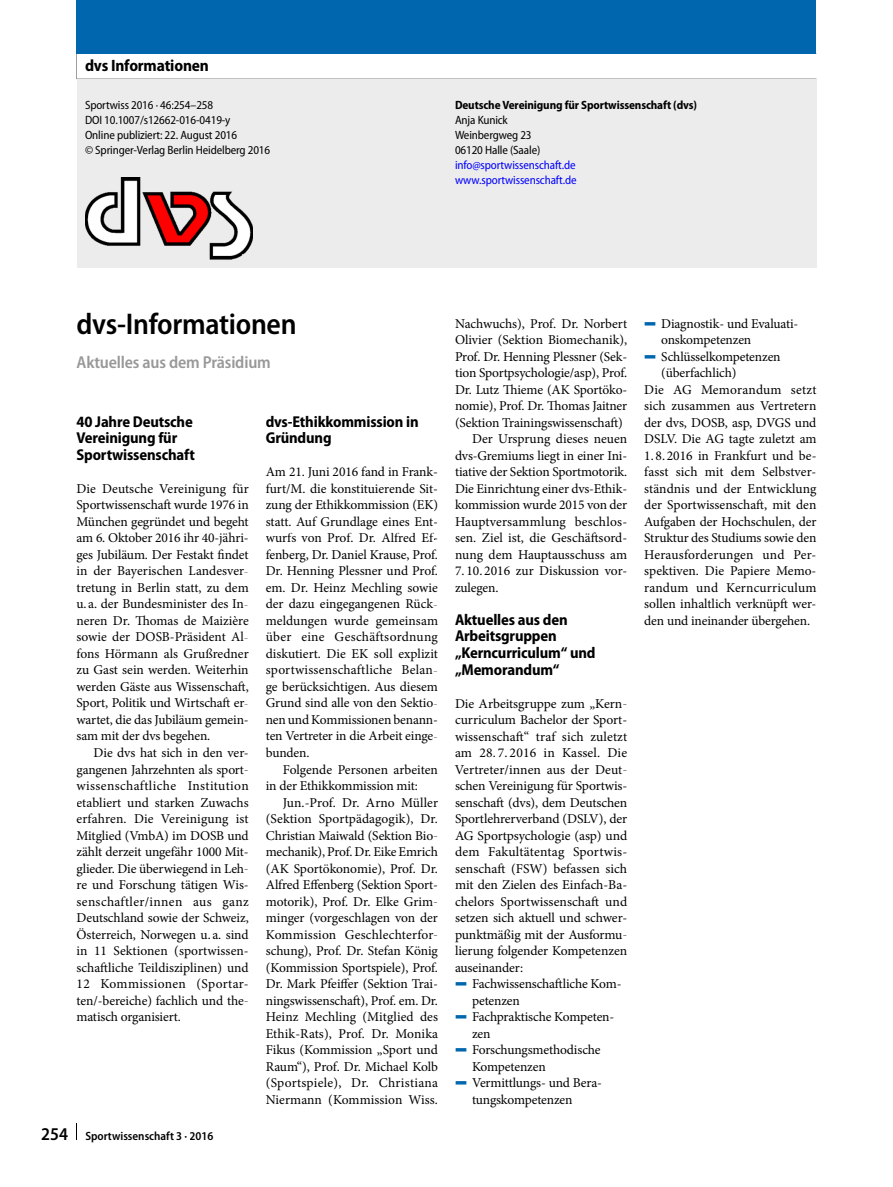
<style>
.page{position:relative;width:893px;height:1187px;background:#fff}
.page>*{position:absolute;margin:0;border:0;box-sizing:border-box;transform-origin:0 0}
.t1{font:600 semi-condensed 30px "Myriad Pro";letter-spacing:-.01em;color:#000}
.t2{font:600 semi-condensed 17.25px "Myriad Pro";letter-spacing:-.01em;color:#989898}
.t3{font:700 semi-condensed 16.5px "Myriad Pro";letter-spacing:-.01em;color:#000}
.t4{font:700 semi-condensed 15.75px/16.5px "Myriad Pro";letter-spacing:-.01em;color:#000}
.t5{font:13.5px/16.5px "Minion Pro";letter-spacing:-.01em;color:#000;text-align:justify}
.t6{font:13.5px "Minion Pro";letter-spacing:.015em;color:#000}
.t7{font:13.5px "Minion Pro";letter-spacing:.01em;color:#000}
.t8{font:semi-condensed 12px/15px "Myriad Pro";letter-spacing:-.01em;color:#000}
.t9{font:semi-condensed 12px/15px "Myriad Pro";letter-spacing:-.01em;color:#00f}
.t10{font:700 semi-condensed 12px "Myriad Pro";letter-spacing:-.01em;color:#000}
.t11{font:600 semi-condensed 12px "Myriad Pro";color:#000}
.s1{font-size:18px}
.s2{font-family:"Blik Buttons";color:#0067af}
</style>
<div class="page">
<svg style="left:77px;top:53px;width:739px;height:26px"></svg>
<div style="left:77px;top:0;width:739px;height:53px;background:#0067af"></div>
<div style="left:77px;top:79px;width:739px;height:189px;background:#ececec"></div>
<img style="left:85px;top:178px;width:168px;height:81px">
<p class="t3" style="left:85px;top:59px;width:125px">dvs Informationen</p>
<p class="t8" style="left:85px;top:98px;width:187px">Sportwiss 2016 · 46:254–258<br>DOI 10.1007/s12662-016-0419-y<br>Online publiziert: 22. August 2016<br>© Springer-Verlag Berlin Heidelberg 2016</p>
<p class="t10" style="left:455px;top:100px;width:244px">Deutsche Vereinigung für Sportwissenschaft (dvs)</p>
<p class="t8" style="left:455px;top:113px;width:87px">Anja Kunick<br>Weinbergweg 23<br>06120 Halle (Saale)</p>
<p class="t9" style="left:455px;top:158px;width:123px">info@sportwissenschaft.de www.sportwissenschaft.de</p>
<h1 class="t1" style="left:77px;top:312px;width:222px">dvs-Informationen</h1>
<p class="t2" style="left:77px;top:356px;width:196px">Aktuelles aus dem Präsidium</p>
<p class="t4" style="left:77px;top:414px;width:120px">40 Jahre Deutsche<br>Vereinigung für<br>Sportwissenschaft</p>
<p class="t5" style="left:77px;top:481px;width:174px">Die Deutsche Vereinigung für Sportwissenschaft wurde 1976 in München gegründet und begeht am 6. Oktober 2016 ihr 40-jähri&shy;ges Jubiläum. Der Festakt findet in der Bayerischen Landesver&shy;tretung in Berlin statt, zu dem u. a. der Bundesminister des In&shy;neren Dr. Thomas de Maizière sowie der DOSB-Präsident Al&shy;fons Hörmann als Grußredner zu Gast sein werden. Weiterhin werden Gäste aus Wissenschaft, Sport, Politik und Wirtschaft er&shy;wartet, die das Jubiläum gemein&shy;sam mit der dvs begehen.</p>
<p class="t5" style="left:77px;top:745px;width:174px;text-indent:17px">Die dvs hat sich in den ver&shy;gangenen Jahrzehnten als sport&shy;wissenschaftliche Institution etabliert und starken Zuwachs erfahren. Die Vereinigung ist Mitglied (VmbA) im DOSB und zählt derzeit ungefähr 1000 Mit&shy;glieder. Die überwiegend in Leh&shy;re und Forschung tätigen Wis&shy;senschaftler/innen aus ganz Deutschland sowie der Schweiz, Österreich, Norwegen u. a. sind in 11 Sektionen (sportwissen&shy;schaftliche Teildisziplinen) und 12 Kommissionen (Sportar&shy;ten/-bereiche) fachlich und the&shy;matisch organisiert.</p>
<p class="t11" style="left:41px;top:1131px;width:174px"><span class="s1">254</span> Sportwissenschaft 3 · 2016</p>
<p class="t4" style="left:266px;top:414px;width:154px">dvs-Ethikkommission in<br>Gründung</p>
<p class="t5" style="left:266px;top:465px;width:174px">Am 21. Juni 2016 fand in Frank&shy;furt/M. die konstituierende Sit&shy;zung der Ethikkommission (EK) statt. Auf Grundlage eines Ent&shy;wurfs von Prof. Dr. Alfred Ef&shy;fenberg, Dr. Daniel Krause, Prof.<br>Dr. Henning Plessner und Prof. em. Dr. Heinz Mechling sowie der dazu eingegangenen Rück&shy;meldungen wurde gemeinsam über eine Geschäftsordnung diskutiert. Die EK soll explizit sportwissenschaftliche Belan&shy;ge berücksichtigen. Aus diesem Grund sind alle von den Sektio&shy;nen und Kommissionen benann&shy;ten Vertreter in die Arbeit einge&shy;bunden.</p>
<p class="t5" style="left:266px;top:762px;width:174px;text-indent:17px">Folgende Personen arbeiten in der Ethikkommission mit:</p>
<p class="t5" style="left:266px;top:795px;width:174px;text-indent:17px">Jun.-Prof. Dr. Arno Müller (Sektion Sportpädagogik), Dr.<br>Christian Maiwald (Sektion Bio&shy;mechanik), Prof. Dr. Eike Emrich (AK Sportökonomie), Prof. Dr.<br>Alfred Effenberg (Sektion Sport&shy;motorik), Prof. Dr. Elke Grim&shy;minger (vorgeschlagen von der Kommission Geschlechterfor&shy;schung), Prof. Dr. Stefan König (Kommission Sportspiele), Prof.<br>Dr. Mark Pfeiffer (Sektion Trai&shy;ningswissenschaft), Prof. em. Dr.<br>Heinz Mechling (Mitglied des Ethik-Rats), Prof. Dr. Monika Fikus (Kommission „Sport und Raum“), Prof. Dr. Michael Kolb (Sportspiele), Dr. Christiana Niermann (Kommission Wiss.</p>
<p class="t5" style="left:455px;top:316px;width:174px">Nachwuchs), Prof. Dr. Norbert</p>
<p class="t5" style="left:455px;top:333px;width:174px">Olivier (Sektion Biomechanik),</p>
<p class="t5" style="left:455px;top:349px;width:174px">Prof. Dr. Henning Plessner (Sek-</p>
<p class="t5" style="left:455px;top:366px;width:174px">tion Sportpsychologie/asp), Prof.</p>
<p class="t5" style="left:455px;top:382px;width:174px">Dr. Lutz Thieme (AK Sportöko-</p>
<p class="t5" style="left:455px;top:399px;width:174px">nomie), Prof. Dr. Thomas Jaitner</p>
<p class="t5" style="left:455px;top:415px;width:169px">(Sektion Trainingswissenschaft)</p>
<p class="t5" style="left:472px;top:432px;width:157px">Der Ursprung dieses neuen</p>
<p class="t5" style="left:455px;top:448px;width:174px">dvs-Gremiums liegt in einer Ini-</p>
<p class="t5" style="left:455px;top:465px;width:174px">tiative der Sektion Sportmotorik.</p>
<p class="t5" style="left:455px;top:481px;width:174px">Die Einrichtung einer dvs-Ethik-</p>
<p class="t5" style="left:455px;top:498px;width:174px">kommission wurde 2015 von der</p>
<p class="t6" style="left:455px;top:516px;width:174px">Hauptversammlung beschlos-</p>
<p class="t5" style="left:455px;top:531px;width:174px">sen. Ziel ist, die Geschäftsord-</p>
<p class="t5" style="left:455px;top:547px;width:174px">nung dem Hauptausschuss am</p>
<p class="t5" style="left:455px;top:564px;width:174px">7. 10. 2016 zur Diskussion vor&shy;zulegen.</p>
<p class="t4" style="left:455px;top:612px;width:142px">Aktuelles aus den<br>Arbeitsgruppen „Kerncurriculum“ und „Memorandum“</p>
<p class="t5" style="left:455px;top:696px;width:174px">Die Arbeitsgruppe zum „Kern-</p>
<p class="t5" style="left:455px;top:712px;width:174px">curriculum Bachelor der Sport-</p>
<p class="t5" style="left:455px;top:729px;width:174px">wissenschaft“ traf sich zuletzt</p>
<p class="t7" style="left:455px;top:747px;width:174px">am 28. 7. 2016 in Kassel. Die</p>
<p class="t5" style="left:455px;top:762px;width:174px">Vertreter/innen aus der Deut-</p>
<p class="t5" style="left:455px;top:778px;width:174px">schen Vereinigung für Sportwis-</p>
<p class="t5" style="left:455px;top:795px;width:174px">senschaft (dvs), dem Deutschen</p>
<p class="t5" style="left:455px;top:811px;width:174px">Sportlehrerverband (DSLV), der</p>
<p class="t5" style="left:455px;top:828px;width:174px">AG Sportpsychologie (asp) und</p>
<p class="t6" style="left:455px;top:846px;width:174px">dem Fakultätentag Sportwis-</p>
<p class="t5" style="left:455px;top:861px;width:174px">senschaft (FSW) befassen sich</p>
<p class="t5" style="left:455px;top:877px;width:174px">mit den Zielen des Einfach-Ba-</p>
<p class="t5" style="left:455px;top:894px;width:174px">chelors Sportwissenschaft und</p>
<p class="t5" style="left:455px;top:910px;width:174px">setzen sich aktuell und schwer-</p>
<p class="t5" style="left:455px;top:927px;width:174px">punktmäßig mit der Ausformu-</p>
<p class="t5" style="left:455px;top:943px;width:174px">lierung folgender Kompetenzen</p>
<p class="t5" style="left:455px;top:960px;width:70px">auseinander:</p>
<p class="t5" style="left:455px;top:976px;width:168px"><span class="s2">5</span> Fachwissenschaftliche Kom-</p>
<p class="t5" style="left:472px;top:993px;width:49px">petenzen</p>
<p class="t5" style="left:455px;top:1009px;width:161px"><span class="s2">5</span> Fachpraktische Kompeten-</p>
<p class="t5" style="left:472px;top:1026px;width:20px">zen</p>
<p class="t5" style="left:455px;top:1042px;width:147px"><span class="s2">5</span> Forschungsmethodische</p>
<p class="t5" style="left:472px;top:1059px;width:75px">Kompetenzen</p>
<p class="t5" style="left:455px;top:1075px;width:148px"><span class="s2">5</span> Vermittlungs- und Bera-</p>
<p class="t5" style="left:472px;top:1092px;width:102px">tungskompetenzen</p>
<p class="t5" style="left:644px;top:316px;width:156px"><span class="s2">5</span> Diagnostik- und Evaluati-</p>
<p class="t5" style="left:661px;top:333px;width:92px">onskompetenzen</p>
<p class="t5" style="left:644px;top:349px;width:138px"><span class="s2">5</span> Schlüsselkompetenzen</p>
<p class="t5" style="left:661px;top:366px;width:77px">(überfachlich)</p>
<p class="t6" style="left:644px;top:384px;width:174px">Die AG Memorandum setzt</p>
<p class="t5" style="left:644px;top:399px;width:174px">sich zusammen aus Vertretern</p>
<p class="t5" style="left:644px;top:415px;width:174px">der dvs, DOSB, asp, DVGS und</p>
<p class="t5" style="left:644px;top:432px;width:174px">DSLV. Die AG tagte zuletzt am</p>
<p class="t5" style="left:644px;top:448px;width:174px">1. 8. 2016 in Frankfurt und be&shy;fasst sich mit dem Selbstver&shy;ständnis und der Entwicklung der Sportwissenschaft, mit den Aufgaben der Hochschulen, der Struktur des Studiums sowie den Herausforderungen und Per&shy;spektiven. Die Papiere Memo&shy;randum und Kerncurriculum sollen inhaltlich verknüpft wer&shy;den und ineinander übergehen.</p>
</div>
